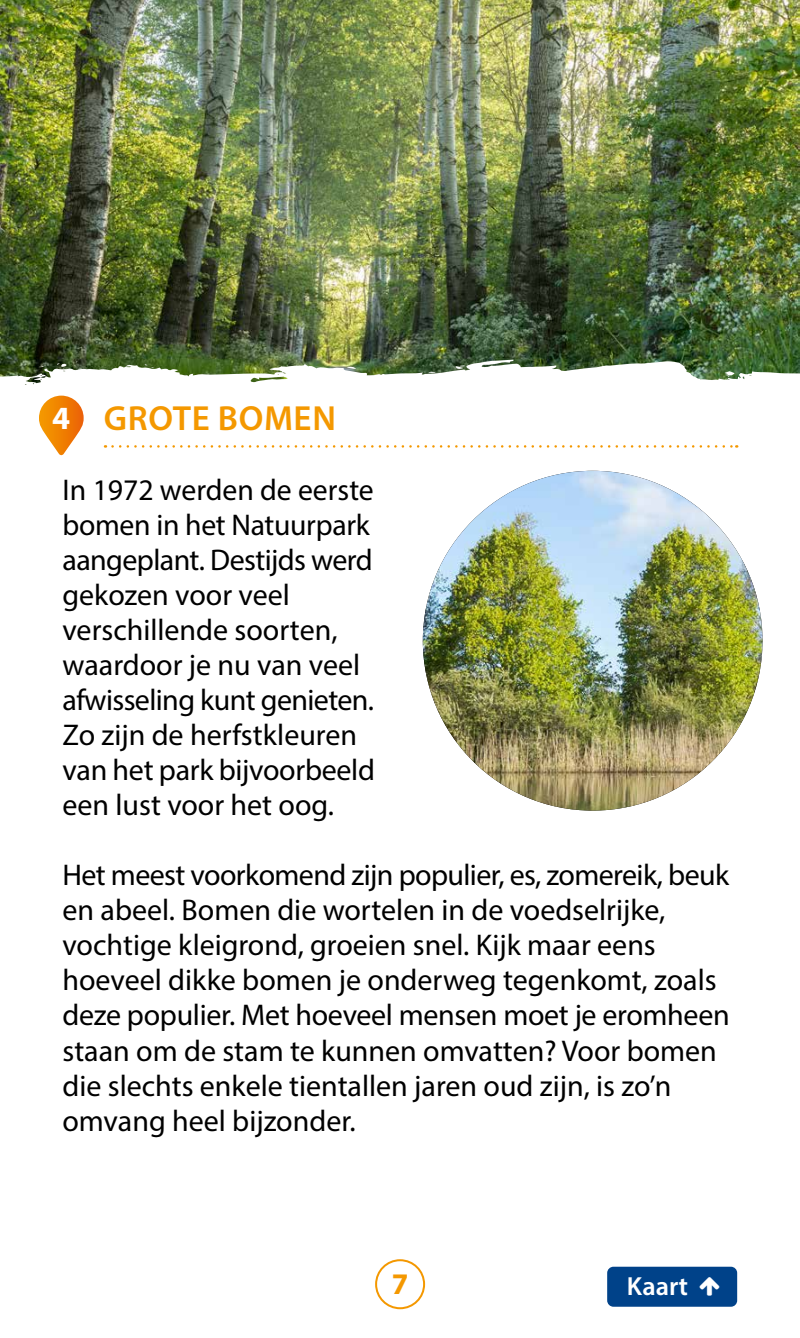
<style>
.page{position:relative;width:800px;height:1338px;background:#fff}
.page>*{position:absolute;margin:0;border:0;box-sizing:border-box;transform-origin:0 0}
.t1{font:600 35px "Myriad Pro";letter-spacing:.02em;color:#f49800}
.t2{font:30px/35px "Myriad Pro";color:#000}
.t3{font:700 30px "Myriad Pro";color:#f49800}
.t4{font:600 26.25px "Myriad Pro";letter-spacing:.005em;color:#fff}
.s1{font-weight:700;font-size:32.5px;color:#fff}
</style>
<div class="page">
<div style="left:375px;top:1259px;width:50px;height:50px;border:2px solid #f49800;border-radius:50%"></div>
<img style="left:0;top:0;width:800px;height:359px">
<svg style="left:0;top:359px;width:800px;height:452px"></svg>
<svg style="left:347px;top:366px;width:9px;height:3px"></svg>
<svg style="left:428px;top:371px;width:8px;height:2px"></svg>
<svg style="left:456px;top:365px;width:9px;height:4px"></svg>
<svg style="left:145px;top:364px;width:9px;height:4px"></svg>
<svg style="left:725px;top:371px;width:10px;height:6px"></svg>
<svg style="left:57px;top:363px;width:10px;height:6px"></svg>
<svg style="left:35px;top:392px;width:52px;height:67px"></svg>
<svg style="left:113px;top:445px;width:624px;height:3px"></svg>
<img style="left:423px;top:471px;width:339px;height:339px;border-radius:170px">
<div style="left:607px;top:1266px;width:130px;height:40px;background:#004289;border-radius:6px"></div>
<p class="t1" style="left:52px;top:396px;width:285px"><span class="s1">4</span> GROTE BOMEN</p>
<p class="t2" style="left:62px;top:472px;width:314px">In 1972 werden de eerste bomen in het Natuurpark aangeplant. Destijds werd gekozen voor veel verschillende soorten, waardoor je nu van veel afwisseling kunt genieten.<br>Zo zijn de herfstkleuren van het park bijvoorbeeld een lust voor het oog.</p>
<p class="t2" style="left:63px;top:857px;width:669px">Het meest voorkomend zijn populier, es, zomereik, beuk en abeel. Bomen die wortelen in de voedselrijke, vochtige kleigrond, groeien snel. Kijk maar eens hoeveel dikke bomen je onderweg tegenkomt, zoals deze populier. Met hoeveel mensen moet je eromheen staan om de stam te kunnen omvatten? Voor bomen die slechts enkele tientallen jaren oud zijn, is zo’n omvang heel bijzonder.</p>
<p class="t3" style="left:392px;top:1264px;width:18px">7</p>
<p class="t4" style="left:627px;top:1269px;width:63px">Kaart</p>
</div>
